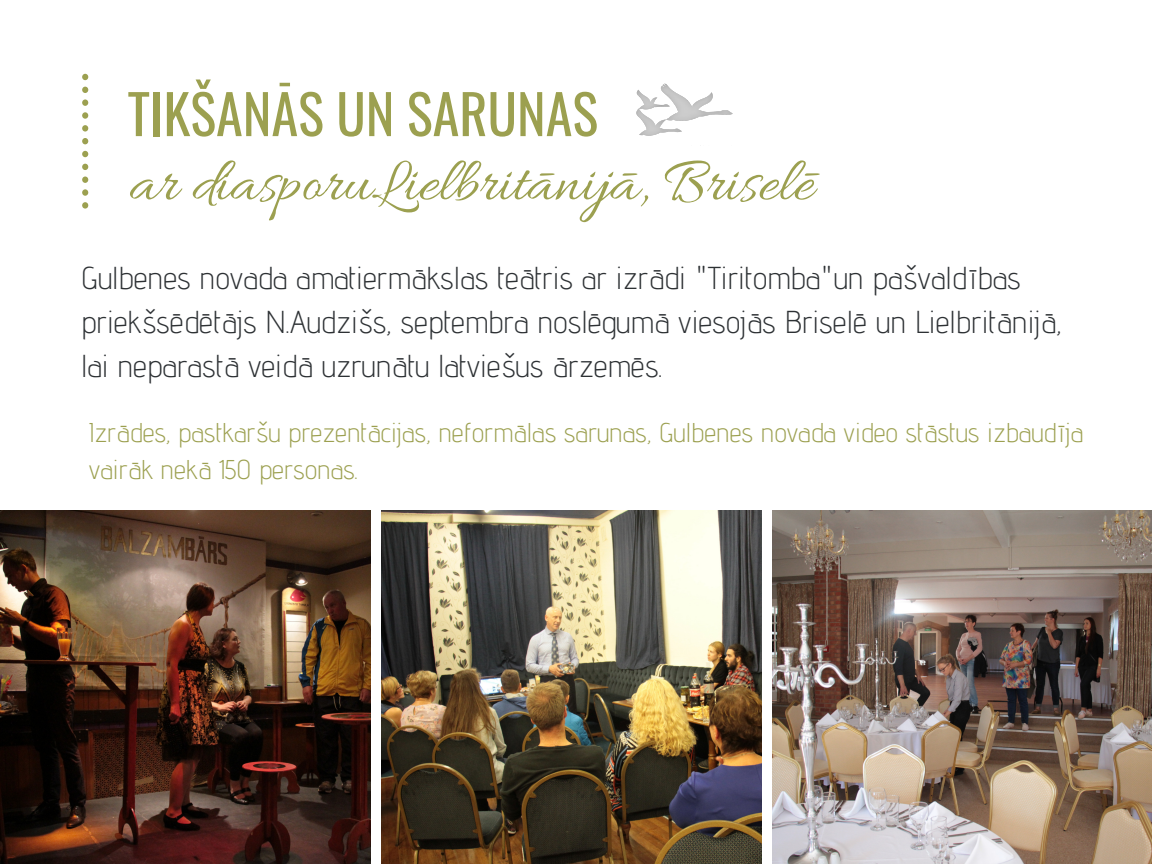
<style>
.page{position:relative;width:1152px;height:864px;background:#fff}
.page>*{position:absolute;margin:0;border:0;box-sizing:border-box;transform-origin:0 0}
.t1{font:63.45px "Allura";color:#9ca050}
.t2{font:54.3px "Oswald";color:#9ca050}
.t3{font:300 31.65px/43.8px "Advent Pro";color:#2d3134}
.t4{font:300 27.15px/37.2px "Advent Pro";color:#9ca050}
</style>
<div class="page">
<img style="left:0;top:511px;width:370px;height:353px">
<img style="left:381px;top:511px;width:381px;height:353px">
<img style="left:773px;top:511px;width:379px;height:353px">
<svg style="left:82px;top:138px;width:6px;height:6px"></svg>
<div style="left:82px;top:125px;width:6px;height:7px;background:#9ca050;border-radius:50%"></div>
<svg style="left:82px;top:151px;width:6px;height:6px"></svg>
<div style="left:82px;top:99px;width:6px;height:7px;background:#9ca050;border-radius:50%"></div>
<svg style="left:82px;top:202px;width:6px;height:7px"></svg>
<svg style="left:82px;top:87px;width:6px;height:6px"></svg>
<div style="left:82px;top:189px;width:6px;height:7px;background:#9ca050;border-radius:50%"></div>
<svg style="left:82px;top:177px;width:6px;height:6px"></svg>
<svg style="left:82px;top:164px;width:6px;height:6px"></svg>
<div style="left:82px;top:112px;width:6px;height:7px;background:#9ca050;border-radius:50%"></div>
<svg style="left:82px;top:74px;width:6px;height:6px"></svg>
<img style="left:636px;top:83px;width:97px;height:53px">
<h2 class="t2" style="left:128px;top:71px;width:472px">TIKŠANĀS UN SARUNAS</h2>
<h1 class="t1" style="left:129px;top:147px;width:686px">ar diasporuLielbritānijā, Briselē</h1>
<p class="t3" style="left:81px;top:256px;width:982px">Gulbenes novada amatiermākslas teātris ar izrādi "Tiritomba"un pašvaldības priekšsēdētājs N.Audzišs, septembra noslēgumā viesojās Briselē un Lielbritānijā, lai neparastā veidā uzrunātu latviešus ārzemēs.</p>
<p class="t4" style="left:89px;top:414px;width:996px">Izrādes, pastkaršu prezentācijas, neformālas sarunas, Gulbenes novada video stāstus izbaudīja vairāk nekā 150 personas.</p>
</div>
